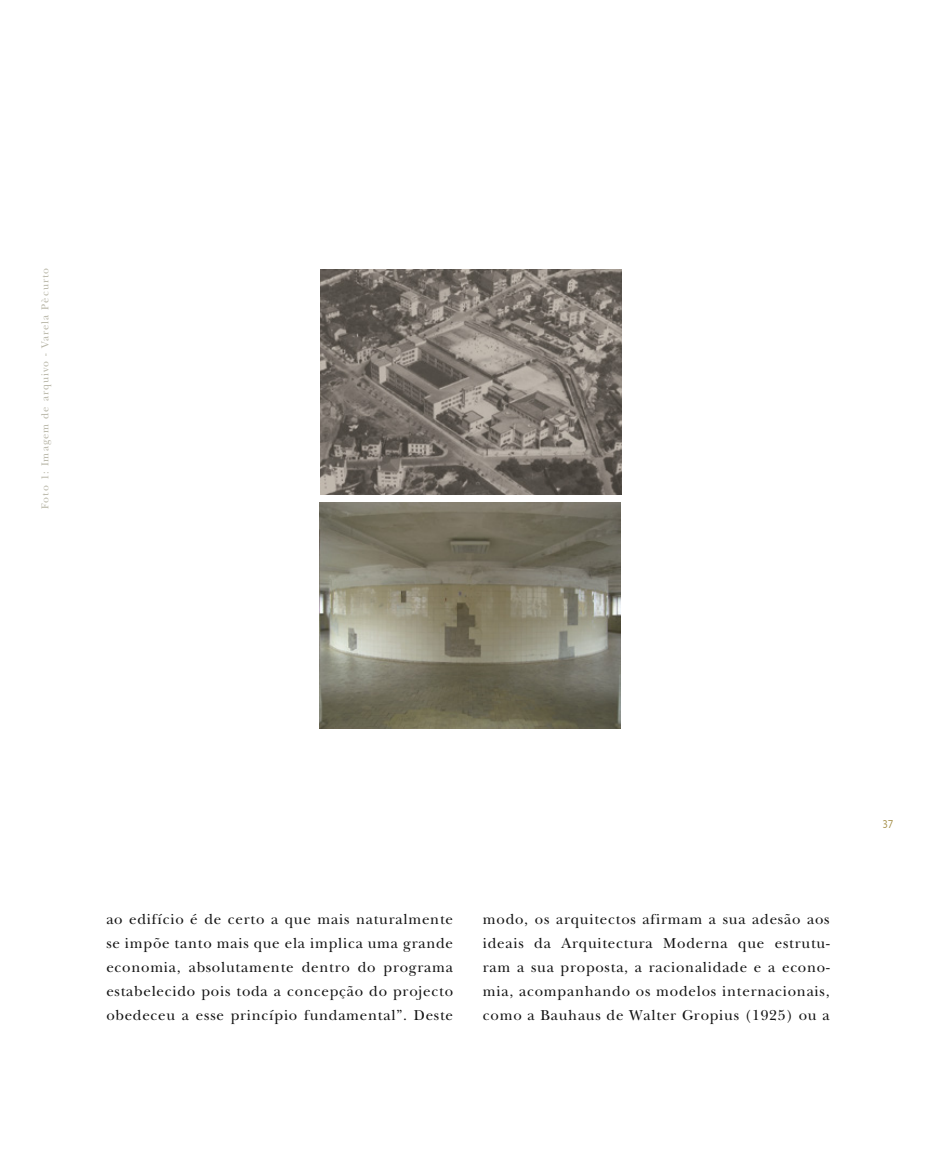
<style>
.page{position:relative;width:936px;height:1149px;background:#fff}
.page>*{position:absolute;margin:0;border:0;box-sizing:border-box;transform-origin:0 0}
.t1{font:15px/24px "New Baskerville Std";letter-spacing:.05em;color:#121212;text-align:justify}
.t2{font:300 condensed 12px "Abadi";color:#9e873c}
.t3{font:10.5px "New Baskerville Std";letter-spacing:.1em;color:#b8b6a7}
</style>
<div class="page">
<img style="left:320px;top:269px;width:301px;height:225px">
<img style="left:319px;top:502px;width:302px;height:226px">
<p class="t3" style="left:39px;top:509px;width:243px;rotate:-90deg">Foto 1: Imagem de arquivo - Varela Pècurto</p>
<p class="t1" style="left:106px;top:907px;width:348px">ao edifício é de certo a que mais naturalmente se impõe tanto mais que ela implica uma grande economia, absolutamente dentro do programa estabelecido pois toda a concepção do projecto obedeceu a esse princípio fundamental”. Deste</p>
<p class="t1" style="left:483px;top:907px;width:348px">modo, os arquitectos afirmam a sua adesão aos ideais da Arquitectura Moderna que estrutu&shy;ram a sua proposta, a racionalidade e a econo&shy;mia, acompanhando os modelos internacionais, como a Bauhaus de Walter Gropius (1925) ou a</p>
<p class="t2" style="left:882px;top:817px;width:12px">37</p>
</div>
